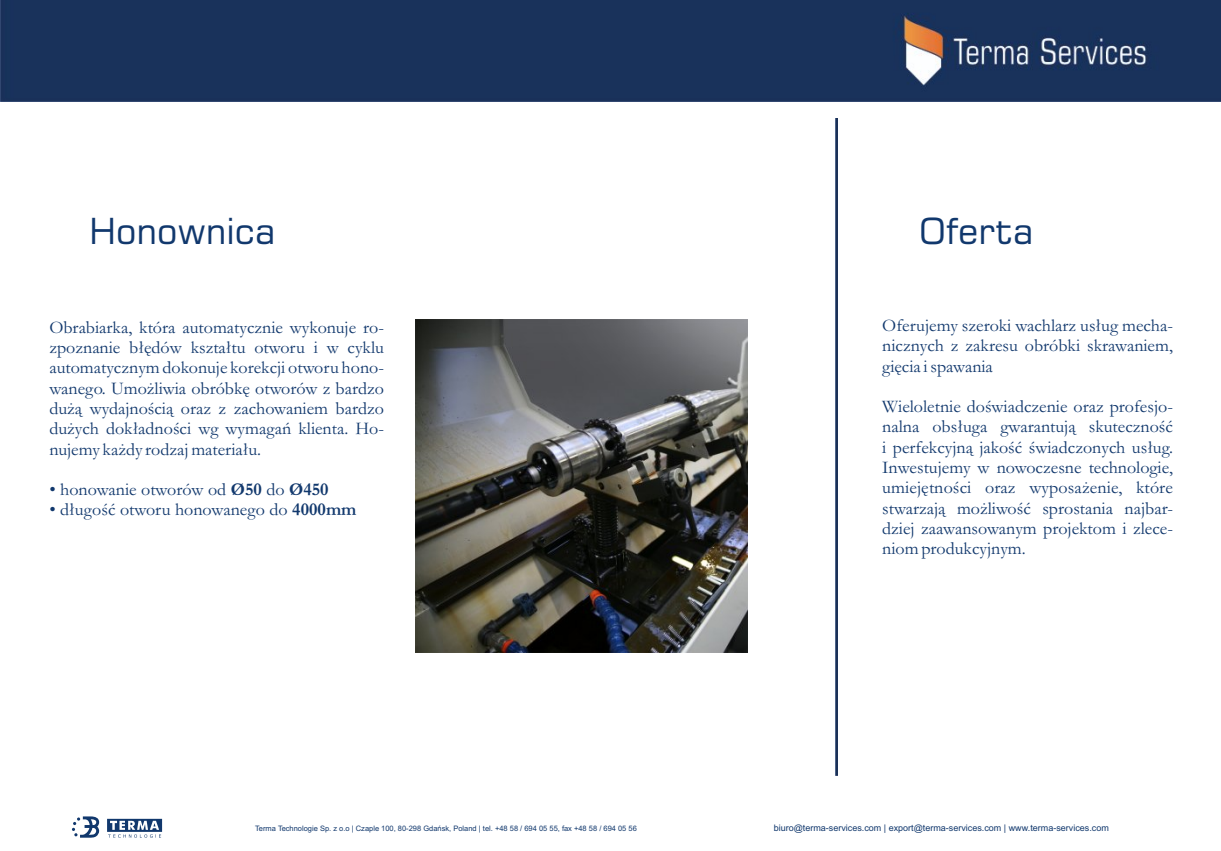
<style>
.page{position:relative;width:1221px;height:851px;background:#fff}
.page>*{position:absolute;margin:0;border:0;box-sizing:border-box;transform-origin:0 0}
.t1{font:36px "Square 721 BT";color:#11386d}
.t2{font:18px/20.2px "Garamond";color:#11386d;text-align:justify}
.t3{font:9px "Arial";color:#11386d}
.t4{font:7.5px "Arial";color:#11386d}
.s1{font-weight:700}
</style>
<div class="page">
<img style="left:415px;top:319px;width:332px;height:333px">
<div style="left:0;top:0;width:1220px;height:101px;background:#19325b"></div>
<img style="left:835px;top:118px;width:2px;height:657px">
<svg style="left:72px;top:816px;width:90px;height:21px"></svg>
<h1 class="t1" style="left:89px;top:216px;width:188px">Honownica</h1>
<p class="t2" style="left:49px;top:319px;width:336px">Obrabiarka, która automatycznie wykonuje ro&shy;zpoznanie błędów kształtu otworu i w cyklu automatycznym dokonuje korekcji otworu hono&shy;wanego. Umożliwia obróbkę otworów z bardzo dużą wydajnością oraz z zachowaniem bardzo dużych dokładności wg wymagań klienta. Ho&shy;nujemy każdy rodzaj materiału.</p>
<p class="t2" style="left:49px;top:481px;width:281px">• honowanie otworów od <span class="s1">Ø50</span> do <span class="s1">Ø450</span></p>
<p class="t2" style="left:49px;top:501px;width:308px">• długość otworu honowanego do <span class="s1">4000mm</span></p>
<h1 class="t1" style="left:919px;top:216px;width:116px">Oferta</h1>
<p class="t2" style="left:882px;top:317px;width:292px">Oferujemy szeroki wachlarz usług mecha&shy;nicznych z zakresu obróbki skrawaniem, gięcia i spawania</p>
<p class="t2" style="left:882px;top:398px;width:292px">Wieloletnie doświadczenie oraz profesjo&shy;nalna obsługa gwarantują skuteczność i perfekcyjną jakość świadczonych usług.<br>Inwestujemy w nowoczesne technologie, umiejętności oraz wyposażenie, które stwarzają możliwość sprostania najbar&shy;dziej zaawansowanym projektom i zlece&shy;niom produkcyjnym.</p>
<p class="t4" style="left:255px;top:825px;width:383px">Terma Technologie Sp. z o.o | Czaple 100, 80-298 Gdańsk, Poland | tel. +48 58 / 694 05 55, fax +48 58 / 694 05 56</p>
<p class="t3" style="left:773px;top:824px;width:337px">biuro@terma-services.com | export@terma-services.com | www.terma-services.com</p>
</div>
